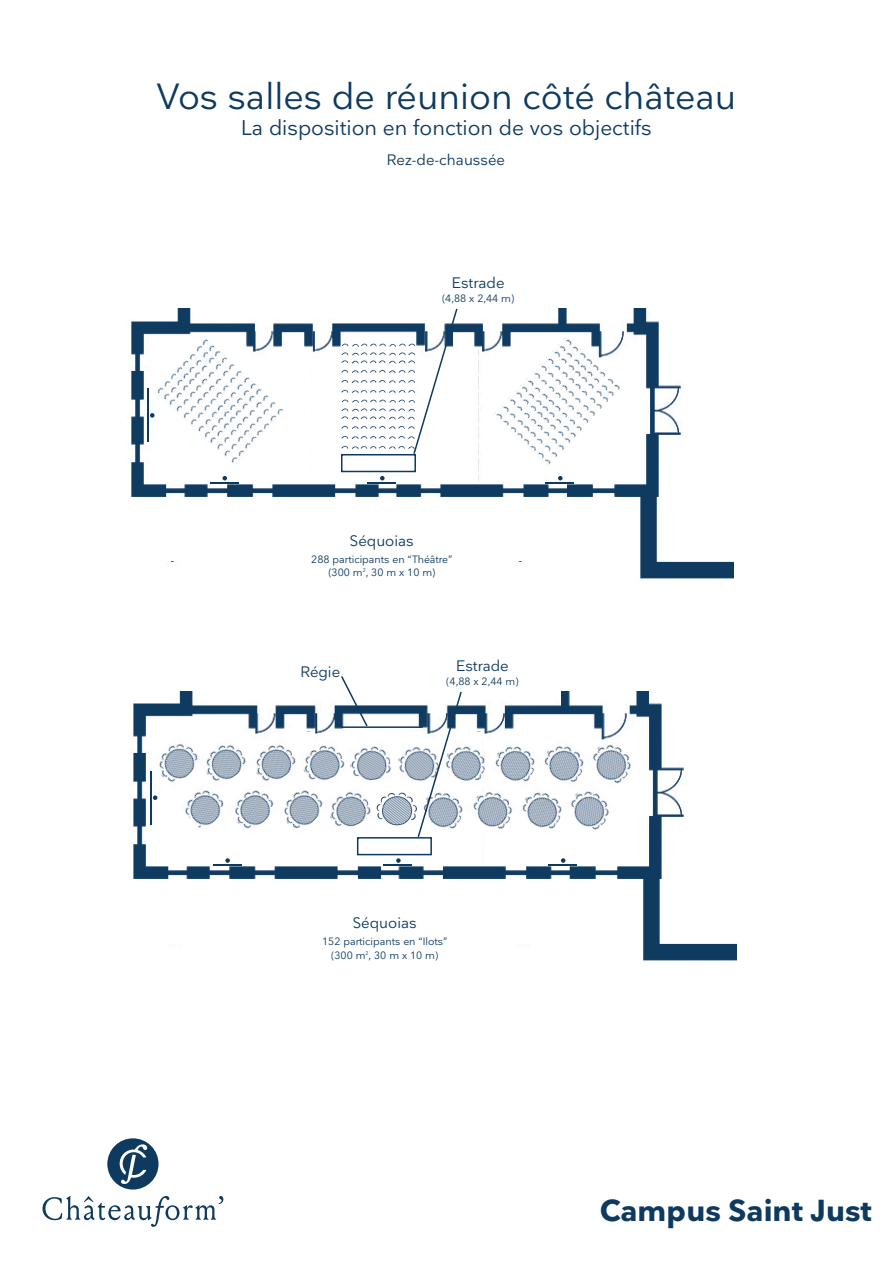
<style>
.page{position:relative;width:893px;height:1263px;background:#fff}
.page>*{position:absolute;margin:0;border:0;box-sizing:border-box;transform-origin:0 0}
.TITRE-SALLES{font:36px "Nationale";color:#0e3a5f}
.t1{font:700 30px "Nationale";color:#0e3a5f}
.SOUS-TITRE-salles{font:21px "Nationale";color:#0e3a5f}
.NOM_DES_SALLES{font:15px "Nationale";color:#0e3a5f}
.renseignements_Salles{font:10.5px "Nationale";color:#0e3a5f}
</style>
<div class="page">
<svg style="left:43px;top:1196px;width:180px;height:31px"></svg>
<svg style="left:107px;top:1138px;width:52px;height:51px"></svg>
<img style="left:133px;top:691px;width:603px;height:270px">
<hr style="left:150px;top:771px;width:1px;height:53px;background:#0e3a5f">
<svg style="left:153px;top:795px;width:4px;height:5px"></svg>
<div style="left:77px;top:917px;width:546px;height:26px;background:#fff"></div>
<div style="left:295px;top:904px;width:179px;height:34px;background:#fff"></div>
<div style="left:295px;top:935px;width:179px;height:47px;background:#fff"></div>
<svg style="left:213px;top:858px;width:28px;height:7px"></svg>
<svg style="left:384px;top:858px;width:28px;height:7px"></svg>
<svg style="left:549px;top:858px;width:28px;height:7px"></svg>
<div style="left:302px;top:732px;width:11px;height:132px;background:#fff"></div>
<div style="left:470px;top:732px;width:11px;height:132px;background:#fff"></div>
<img style="left:131px;top:309px;width:603px;height:270px">
<hr style="left:147px;top:388px;width:1px;height:54px;background:#0e3a5f">
<svg style="left:150px;top:413px;width:5px;height:5px"></svg>
<div style="left:74px;top:534px;width:547px;height:27px;background:#fff"></div>
<div style="left:292px;top:522px;width:179px;height:33px;background:#fff"></div>
<div style="left:292px;top:553px;width:179px;height:47px;background:#fff"></div>
<div style="left:299px;top:349px;width:11px;height:133px;background:#fff"></div>
<div style="left:467px;top:349px;width:11px;height:133px;background:#fff"></div>
<svg style="left:210px;top:476px;width:28px;height:7px"></svg>
<svg style="left:368px;top:476px;width:28px;height:7px"></svg>
<svg style="left:546px;top:476px;width:28px;height:7px"></svg>
<div style="left:341px;top:454px;width:75px;height:18px;border:2px solid #0e3a5f"></div>
<div style="left:357px;top:837px;width:75px;height:18px;border:2px solid #0e3a5f"></div>
<img style="left:155px;top:379px;width:50px;height:49px">
<img style="left:195px;top:417px;width:51px;height:49px">
<img style="left:234px;top:375px;width:51px;height:49px">
<img style="left:167px;top:352px;width:63px;height:62px">
<img style="left:193px;top:338px;width:51px;height:49px">
<img style="left:208px;top:390px;width:63px;height:62px">
<img style="left:531px;top:337px;width:48px;height:50px">
<img style="left:492px;top:377px;width:49px;height:51px">
<img style="left:534px;top:416px;width:49px;height:51px">
<img style="left:544px;top:349px;width:62px;height:63px">
<img style="left:572px;top:375px;width:49px;height:51px">
<img style="left:506px;top:390px;width:62px;height:63px">
<img style="left:341px;top:342px;width:71px;height:53px">
<img style="left:341px;top:398px;width:55px;height:52px">
<img style="left:398px;top:398px;width:14px;height:52px">
<svg style="left:412px;top:308px;width:47px;height:148px"></svg>
<svg style="left:416px;top:691px;width:47px;height:148px"></svg>
<hr style="left:341px;top:726px;width:82px;height:2px;background:#0e3a5f">
<svg style="left:340px;top:676px;width:29px;height:52px"></svg>
<img style="left:149px;top:735px;width:54px;height:54px">
<img style="left:395px;top:741px;width:45px;height:42px">
<img style="left:376px;top:791px;width:40px;height:36px">
<img style="left:197px;top:736px;width:50px;height:45px">
<img style="left:178px;top:781px;width:47px;height:51px">
<img style="left:440px;top:738px;width:49px;height:45px">
<img style="left:416px;top:783px;width:50px;height:52px">
<img style="left:247px;top:736px;width:53px;height:45px">
<img style="left:225px;top:781px;width:49px;height:54px">
<img style="left:489px;top:737px;width:48px;height:46px">
<img style="left:466px;top:782px;width:54px;height:53px">
<img style="left:296px;top:738px;width:52px;height:46px">
<img style="left:274px;top:781px;width:54px;height:54px">
<img style="left:537px;top:736px;width:48px;height:47px">
<img style="left:515px;top:783px;width:48px;height:52px">
<img style="left:347px;top:742px;width:45px;height:41px">
<img style="left:323px;top:784px;width:51px;height:49px">
<img style="left:585px;top:735px;width:54px;height:54px">
<img style="left:563px;top:781px;width:54px;height:54px">
<p class="TITRE-SALLES" style="left:157px;top:76px;width:581px">Vos salles de réunion côté château</p>
<p class="SOUS-TITRE-salles" style="left:241px;top:115px;width:412px">La disposition en fonction de vos objectifs</p>
<p class="NOM_DES_SALLES" style="left:387px;top:151px;width:120px">Rez-de-chaussée</p>
<p class="NOM_DES_SALLES" style="left:452px;top:274px;width:54px">Estrade</p>
<p class="renseignements_Salles" style="left:442px;top:292px;width:74px">(4,88 x 2,44 m)</p>
<p class="NOM_DES_SALLES" style="left:350px;top:532px;width:65px">Séquoias</p>
<p class="renseignements_Salles" style="left:311px;top:553px;width:143px">288 participants en “Théâtre”</p>
<p class="renseignements_Salles" style="left:328px;top:567px;width:109px">(300 m<sup>2</sup>, 30 m x 10 m)</p>
<p class="NOM_DES_SALLES" style="left:300px;top:663px;width:41px">Régie</p>
<p class="NOM_DES_SALLES" style="left:456px;top:657px;width:54px">Estrade</p>
<p class="renseignements_Salles" style="left:446px;top:675px;width:74px">(4,88 x 2,44 m)</p>
<p class="NOM_DES_SALLES" style="left:353px;top:914px;width:65px">Séquoias</p>
<p class="renseignements_Salles" style="left:322px;top:935px;width:127px">152 participants en “Ilots”</p>
<p class="renseignements_Salles" style="left:331px;top:949px;width:109px">(300 m<sup>2</sup>, 30 m x 10 m)</p>
<h2 class="t1" style="left:600px;top:1193px;width:273px">Campus Saint Just</h2>
</div>
